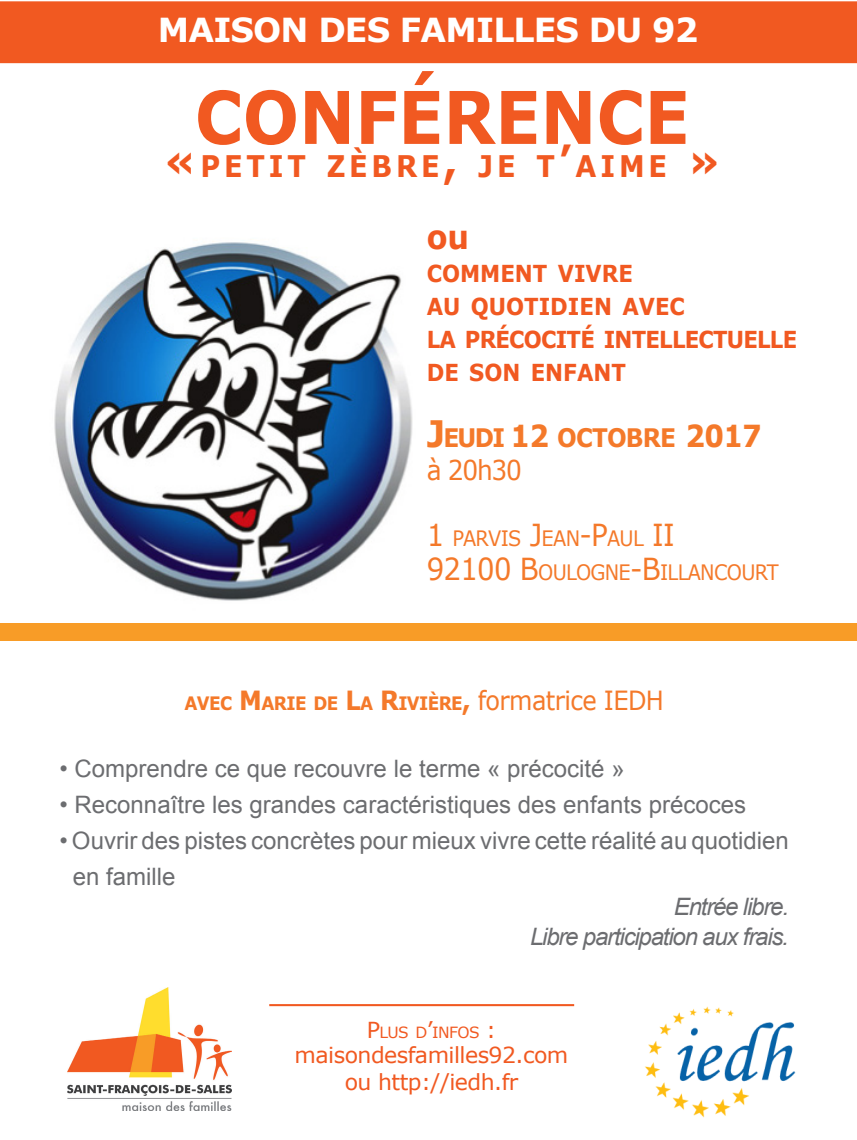
<style>
.page{position:relative;width:857px;height:1140px;background:#fff}
.page>*{position:absolute;margin:0;border:0;box-sizing:border-box;transform-origin:0 0}
.t1{font:700 72.8px "Verdana";color:#f15921;scale:.91 1}
.t2{font:700 33.4px "Verdana";color:#f15921;scale:.91 1}
.t3{font:700 33.1px "Verdana";letter-spacing:-.025em;color:#fff}
.t4{font:700 29.7px "Verdana";letter-spacing:.145em;color:#f15921;scale:.91 1}
.t5{font:27.3px "Verdana";letter-spacing:-.05em;color:#f4792a;scale:.91 1}
.t6{font:700 25.5px "Verdana";letter-spacing:-.035em;color:#f4792a;scale:.91 1}
.t7{font:24px/36px "Arial";color:#6c6d70}
.t8{font:italic 24px "Arial";letter-spacing:-.05em;color:#6c6d70}
.t9{font:700 23.3px "Verdana";color:#f15921;scale:.91 1}
.t10{font:700 23.3px "Verdana";letter-spacing:-.035em;color:#f15921;scale:.91 1}
.t11{font:22px "Verdana";letter-spacing:-.025em;color:#f15921}
.t12{font:21.2px "Verdana";letter-spacing:-.035em;color:#f4792a;scale:.91 1}
.t13{font:700 18.5px "Verdana";letter-spacing:-.035em;color:#f4792a;scale:.91 1}
.t14{font:15.4px "Verdana";letter-spacing:-.035em;color:#f15921}
.s1{font-size:42.4px}
.s2{font-size:36.4px}
.s3{font-size:30.3px}
.s4{font-size:26.4px}
.s5{font-weight:400;font-size:26.4px}
.s6{font-size:22px}
</style>
<div class="page">
<img style="left:67px;top:987px;width:164px;height:123px">
<hr style="left:269px;top:1004px;width:305px;height:2px;background:#f15921">
<div style="left:0;top:1px;width:856px;height:63px;background:#f15921"></div>
<div style="left:0;top:623px;width:856px;height:17px;background:#f89c27"></div>
<img style="left:644px;top:1006px;width:151px;height:111px">
<img style="left:54px;top:242px;width:359px;height:359px">
<p class="t3" style="left:158px;top:7px;width:541px">MAISON DES FAMILLES DU 92</p>
<p class="t1" style="left:195px;top:66px;width:545px">CONFÉRENCE</p>
<p class="t4" style="left:164px;top:145px;width:613px"><span class="s1">«</span>PETIT ZÈBRE<span class="s1">,</span> JE T<span class="s1">’</span>AIME <span class="s1">»</span></p>
<p class="t2" style="left:426px;top:213px;width:48px">ou</p>
<p class="t9" style="left:426px;top:257px;width:228px">COMMENT VIVRE</p>
<p class="t9" style="left:426px;top:290px;width:285px">AU QUOTIDIEN AVEC</p>
<p class="t10" style="left:426px;top:323px;width:408px">LA PRÉCOCITÉ INTELLECTUELLE</p>
<p class="t9" style="left:426px;top:356px;width:220px">DE SON ENFANT</p>
<p class="t6" style="left:426px;top:420px;width:369px"><span class="s2">J</span>EUDI <span class="s3">12</span> OCTOBRE <span class="s3">2017</span></p>
<p class="t5" style="left:426px;top:451px;width:106px">à 20h30</p>
<p class="t12" style="left:426px;top:524px;width:259px"><span class="s3">1</span> PARVIS <span class="s3">J</span>EAN<span class="s3">-P</span>AUL <span class="s3">II</span></p>
<p class="t12" style="left:426px;top:557px;width:388px"><span class="s3">92100 B</span>OULOGNE<span class="s3">-B</span>ILLANCOURT</p>
<p class="t13" style="left:184px;top:690px;width:528px">AVEC <span class="s4">M</span>ARIE DE <span class="s4">L</span>A <span class="s4">R</span>IVIÈRE<span class="s4">,</span> <span class="s5">formatrice IEDH</span></p>
<p class="t7" style="left:59px;top:750px;width:566px">• Comprendre ce que recouvre le terme « précocité »</p>
<p class="t7" style="left:59px;top:786px;width:688px">• Reconnaître les grandes caractéristiques des enfants précoces</p>
<p class="t7" style="left:73px;top:822px;width:717px;text-indent:-13px">• Ouvrir des pistes concrètes pour mieux vivre cette réalité au quotidien en famille</p>
<p class="t8" style="left:673px;top:891px;width:116px">Entrée libre.</p>
<p class="t8" style="left:529px;top:921px;width:260px">Libre participation aux frais.</p>
<p class="t14" style="left:366px;top:1021px;width:131px"><span class="s6">P</span>LUS D<span class="s6">’</span>INFOS <span class="s6">:</span></p>
<p class="t11" style="left:294px;top:1039px;width:275px">maisondesfamilles92.com</p>
<p class="t11" style="left:344px;top:1067px;width:175px">ou http://iedh.fr</p>
</div>
